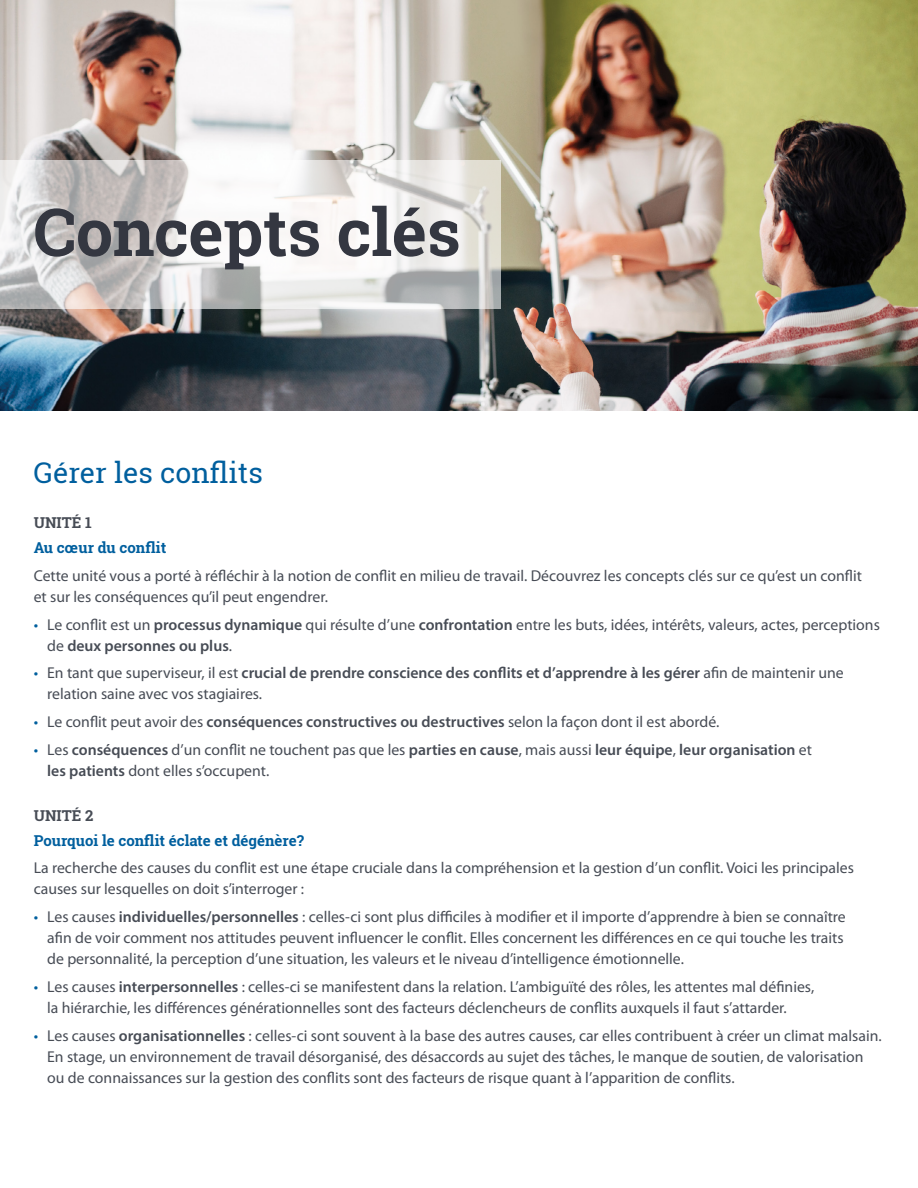
<style>
.page{position:relative;width:918px;height:1188px;background:#fff}
.page>*{position:absolute;margin:0;border:0;box-sizing:border-box;transform-origin:0 0}
.t1{font:700 66px "Roboto Slab";letter-spacing:-.005em;color:#343741}
.t2{font:28.5px "Roboto Slab";color:#005f9e}
.Body{font:15.75px/21px "Myriad Pro";color:#474c55}
.t3{font:700 15px "Roboto Slab";color:#005f9e}
.t4{font:700 15px "Roboto Slab";color:#474c55}
.s1{color:#005f9e}
.s2{font-weight:600}
</style>
<div class="page">
<img style="left:0;top:0;width:918px;height:411px">
<svg style="left:0;top:160px;width:501px;height:149px"></svg>
<h1 class="t1" style="left:34px;top:187px;width:429px">Concepts clés</h1>
<h1 class="t2" style="left:34px;top:454px;width:231px">Gérer les conflits</h1>
<h1 class="t4" style="left:34px;top:513px;width:60px">UNITÉ 1</h1>
<h1 class="t3" style="left:34px;top:537px;width:134px">Au cœur du conflit</h1>
<p class="Body" style="left:34px;top:565px;width:830px">Cette unité vous a porté à réfléchir à la notion de conflit en milieu de travail. Découvrez les concepts clés sur ce qu’est un conflit et sur les conséquences qu’il peut engendrer.</p>
<p class="Body" style="left:47px;top:614px;width:834px;text-indent:-14px"><span class="s1">•</span> Le conflit est un <span class="s2">processus dynamique</span> qui résulte d’une <span class="s2">confrontation</span> entre les buts, idées, intérêts, valeurs, actes, perceptions de <span class="s2">deux personnes ou plus</span>.</p>
<p class="Body" style="left:47px;top:662px;width:798px;text-indent:-14px"><span class="s1">•</span> En tant que superviseur, il est <span class="s2">crucial de prendre conscience des conflits et d’apprendre à les gérer</span> afin de maintenir une relation saine avec vos stagiaires.</p>
<p class="Body" style="left:34px;top:711px;width:687px"><span class="s1">•</span> Le conflit peut avoir des <span class="s2">conséquences constructives ou destructives</span> selon la façon dont il est abordé.</p>
<p class="Body" style="left:47px;top:739px;width:766px;text-indent:-14px"><span class="s1">•</span> Les <span class="s2">conséquences</span> d’un conflit ne touchent pas que les <span class="s2">parties en cause</span>, mais aussi <span class="s2">leur équipe</span>, <span class="s2">leur organisation</span> et <span class="s2">les patients</span> dont elles s’occupent.</p>
<h1 class="t4" style="left:34px;top:805px;width:61px">UNITÉ 2</h1>
<h1 class="t3" style="left:34px;top:830px;width:272px">Pourquoi le conflit éclate et dégénère?</h1>
<p class="Body" style="left:34px;top:857px;width:822px">La recherche des causes du conflit est une étape cruciale dans la compréhension et la gestion d’un conflit. Voici les principales causes sur lesquelles on doit s’interroger :</p>
<p class="Body" style="left:47px;top:906px;width:800px;text-indent:-14px"><span class="s1">•</span> Les causes <span class="s2">individuelles/personnelles</span> : celles-ci sont plus difficiles à modifier et il importe d’apprendre à bien se connaître afin de voir comment nos attitudes peuvent influencer le conflit. Elles concernent les différences en ce qui touche les traits de personnalité, la perception d’une situation, les valeurs et le niveau d’intelligence émotionnelle.</p>
<p class="Body" style="left:47px;top:976px;width:769px;text-indent:-14px"><span class="s1">•</span> Les causes <span class="s2">interpersonnelles</span> : celles-ci se manifestent dans la relation. L’ambiguïté des rôles, les attentes mal définies, la hiérarchie, les différences générationnelles sont des facteurs déclencheurs de conflits auxquels il faut s’attarder.</p>
<p class="Body" style="left:47px;top:1025px;width:836px;text-indent:-14px"><span class="s1">•</span> Les causes <span class="s2">organisationnelles</span> : celles-ci sont souvent à la base des autres causes, car elles contribuent à créer un climat malsain.<br>En stage, un environnement de travail désorganisé, des désaccords au sujet des tâches, le manque de soutien, de valorisation ou de connaissances sur la gestion des conflits sont des facteurs de risque quant à l’apparition de conflits.</p>
</div>
